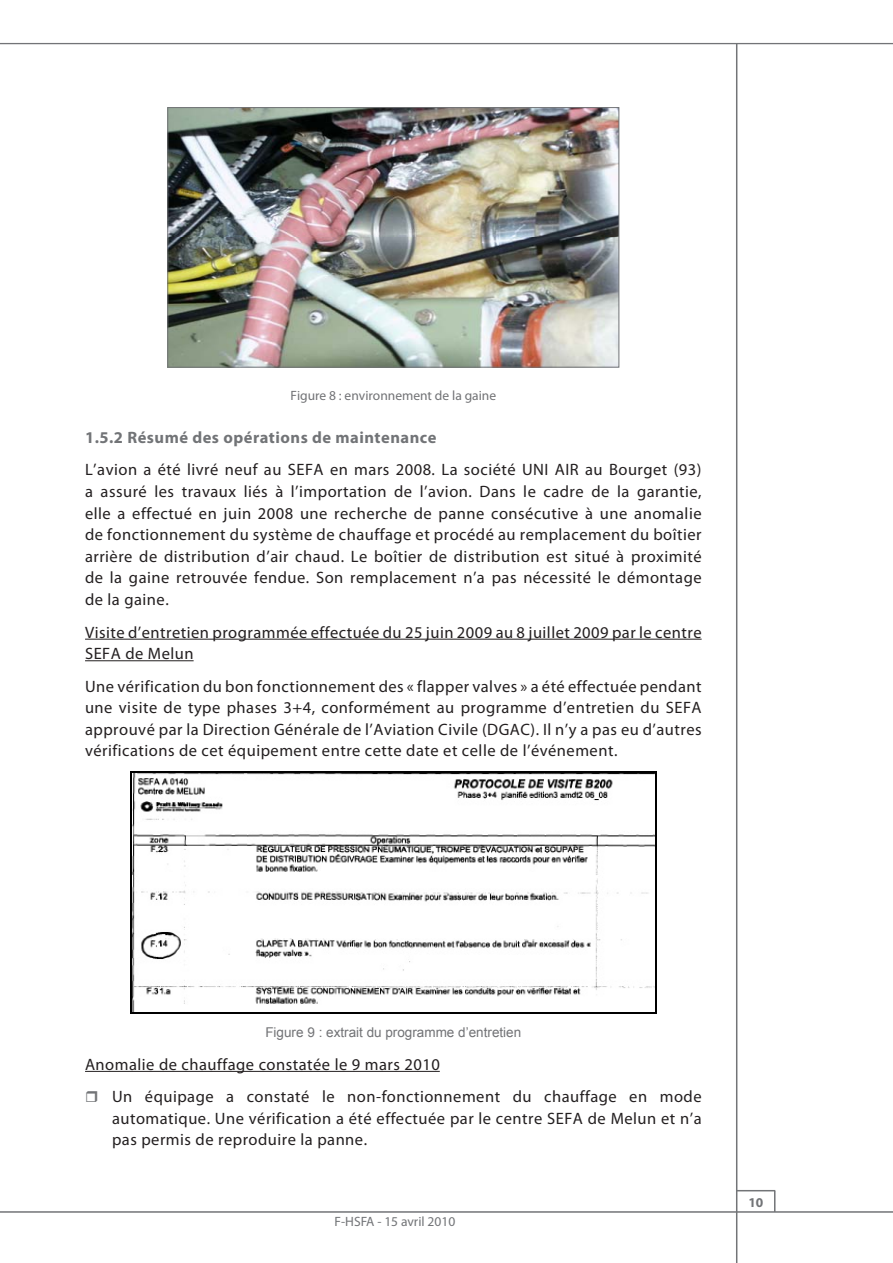
<style>
.page{position:relative;width:893px;height:1263px;background:#fff}
.page>*{position:absolute;margin:0;border:0;box-sizing:border-box;transform-origin:0 0}
.PUCE_0_2_cm{font:16.5px/21.6px "Myriad Pro";letter-spacing:.03em;color:#231f20;text-align:justify}
.Titre_3{font:700 16.5px "Myriad Pro";letter-spacing:.03em;color:#727477}
.Légende{font:13.5px "Arial";color:#717275}
.Légende-2{font:13.5px "Myriad Pro";color:#717275}
.t1{font:13.5px "Myriad Pro";color:#727477}
.t2{font:700 13.5px "Myriad Pro";color:#727477}
</style>
<div class="page">
<hr style="left:0;top:1211px;width:893px;height:2px;background:#727477">
<hr style="left:0;top:43px;width:893px;height:1px;background:#727477">
<hr style="left:736px;top:44px;width:1px;height:1219px;background:#727477">
<hr style="left:736px;top:1190px;width:39px;height:1px;background:#727477">
<svg style="left:774px;top:1191px;width:1px;height:20px"></svg>
<hr style="left:85px;top:639px;width:617px;height:1px;background:#231f20">
<hr style="left:85px;top:660px;width:109px;height:1px;background:#231f20">
<hr style="left:85px;top:1071px;width:355px;height:1px;background:#231f20">
<img style="left:170px;top:109px;width:447px;height:256px">
<div style="left:168px;top:107px;width:451px;height:260px;border:1px solid #727477"></div>
<img style="left:132px;top:773px;width:523px;height:239px">
<hr style="left:130px;top:771px;width:527px;height:2px;background:#000">
<hr style="left:130px;top:773px;width:2px;height:239px;background:#000">
<hr style="left:655px;top:773px;width:2px;height:239px;background:#000">
<hr style="left:130px;top:1012px;width:527px;height:1px;background:#000">
<p class="Légende-2" style="left:290px;top:387px;width:207px">Figure 8 : environnement de la gaine</p>
<p class="Titre_3" style="left:85px;top:427px;width:353px">1.5.2 Résumé des opérations de maintenance</p>
<p class="PUCE_0_2_cm" style="left:85px;top:459px;width:618px">L’avion a été livré neuf au SEFA en mars 2008. La société UNI AIR au Bourget (93) a assuré les travaux liés à l’importation de l’avion. Dans le cadre de la garantie, elle a effectué en juin 2008 une recherche de panne consécutive à une anomalie de fonctionnement du système de chauffage et procédé au remplacement du boîtier arrière de distribution d’air chaud. Le boîtier de distribution est situé à proximité de la gaine retrouvée fendue. Son remplacement n’a pas nécessité le démontage de la gaine.</p>
<p class="PUCE_0_2_cm" style="left:85px;top:621px;width:618px">Visite d’entretien programmée effectuée du 25 juin 2009 au 8 juillet 2009 par le centre<br>SEFA de Melun</p>
<p class="PUCE_0_2_cm" style="left:85px;top:675px;width:618px">Une vérification du bon fonctionnement des « flapper valves » a été effectuée pendant une visite de type phases 3+4, conformément au programme d’entretien du SEFA approuvé par la Direction Générale de l’Aviation Civile (DGAC). Il n’y a pas eu d’autres vérifications de cet équipement entre cette date et celle de l’événement.</p>
<p class="Légende" style="left:265px;top:1024px;width:257px">Figure 9 : extrait du programme d’entretien</p>
<p class="PUCE_0_2_cm" style="left:85px;top:1053px;width:356px">Anomalie de chauffage constatée le 9 mars 2010</p>
<p class="PUCE_0_2_cm" style="left:112px;top:1085px;width:591px">Un équipage a constaté le non-fonctionnement du chauffage en mode automatique. Une vérification a été effectuée par le centre SEFA de Melun et n’a pas permis de reproduire la panne.</p>
<p class="t1" style="left:334px;top:1213px;width:122px">F-HSFA - 15 avril 2010</p>
<p class="t2" style="left:748px;top:1193px;width:16px">10</p>
</div>
